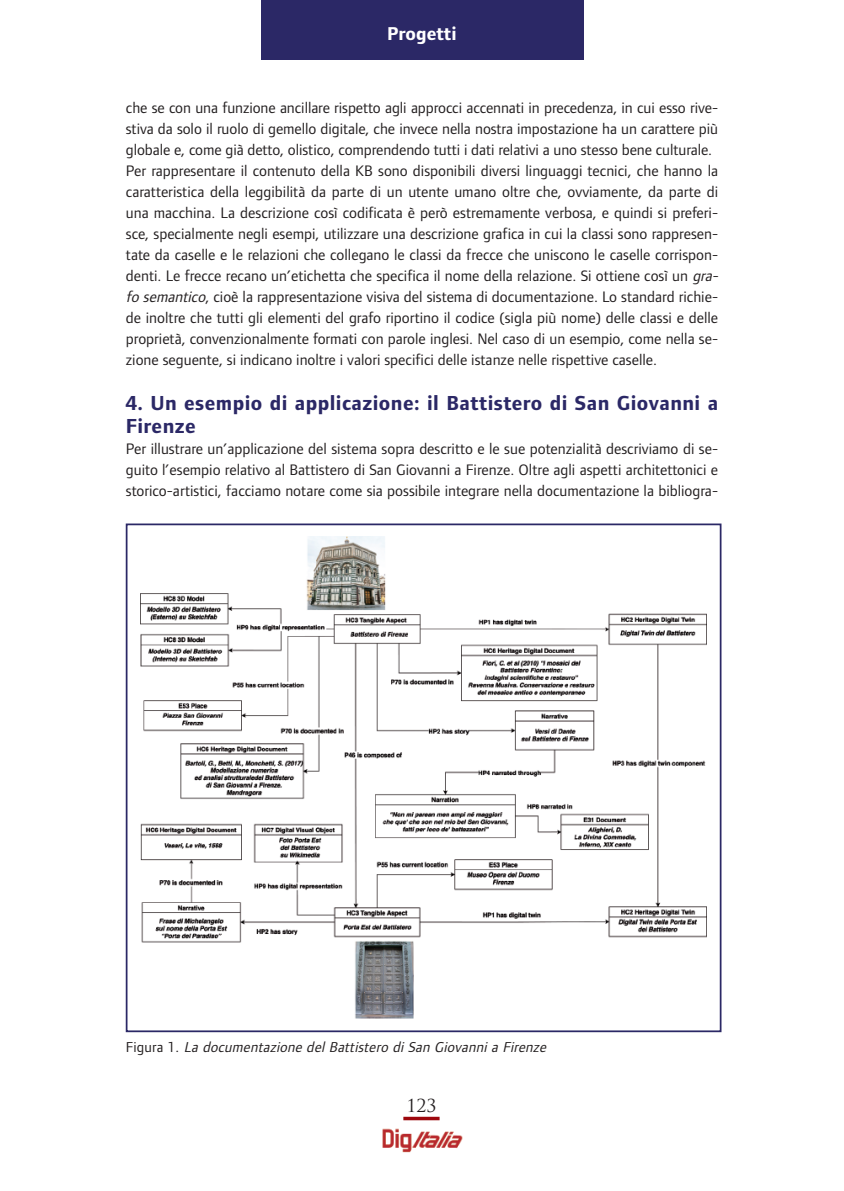
<style>
.page{position:relative;width:844px;height:1191px;background:#fff}
.page>*{position:absolute;margin:0;border:0;box-sizing:border-box;transform-origin:0 0}
.t1{font:700 21px/23.1px "Foundry Form Sans";letter-spacing:.02em;color:#2b2866}
.t2{font:700 19.25px "Foundry Form Sans";color:#fff}
.t3{font:17.5px "Trajan Pro";color:#231f20}
.t4{font:15.75px/21px "Foundry Form Sans";color:#231f20}
.t5{font:italic 14.88px "Foundry Form Sans";color:#231f20}
.s1{font-style:italic}
.s2{font-style:normal}
</style>
<div class="page">
<div style="left:260px;top:0;width:323px;height:60px;background:#2b2866"></div>
<img style="left:382px;top:1128px;width:81px;height:24px">
<svg style="left:403px;top:1116px;width:36px;height:4px"></svg>
<img style="left:141px;top:537px;width:565px;height:482px">
<div style="left:126px;top:523px;width:595px;height:509px;border:2px solid #2b2866"></div>
<p class="t2" style="left:387px;top:26px;width:71px">Progetti</p>
<p class="t4" style="left:126px;top:99px;width:596px">che se con una funzione ancillare rispetto agli approcci accennati in precedenza, in cui esso rive&shy;stiva da solo il ruolo di gemello digitale, che invece nella nostra impostazione ha un carattere più globale e, come già detto, olistico, comprendendo tutti i dati relativi a uno stesso bene culturale.<br>Per rappresentare il contenuto della KB sono disponibili diversi linguaggi tecnici, che hanno la caratteristica della leggibilità da parte di un utente umano oltre che, ovviamente, da parte di una macchina. La descrizione così codificata è però estremamente verbosa, e quindi si preferi&shy;sce, specialmente negli esempi, utilizzare una descrizione grafica in cui la classi sono rappresen&shy;tate da caselle e le relazioni che collegano le classi da frecce che uniscono le caselle corrispon&shy;denti. Le frecce recano un’etichetta che specifica il nome della relazione. Si ottiene così un <span class="s1">gra&shy;fosemantico</span>, cioè la rappresentazione visiva del sistema di documentazione. Lo standard richie&shy;de inoltre che tutti gli elementi del grafo riportino il codice (sigla più nome) delle classi e delle proprietà, convenzionalmente formati con parole inglesi. Nel caso di un esempio, come nella se&shy;zione seguente, si indicano inoltre i valori specifici delle istanze nelle rispettive caselle.</p>
<h1 class="t1" style="left:126px;top:392px;width:593px">4. Un esempio di applicazione: il Battistero di San Giovanni a<br>Firenze</h1>
<p class="t4" style="left:126px;top:439px;width:593px;text-align:justify">Per illustrare un’applicazione del sistema sopra descritto e le sue potenzialità descriviamo di se&shy;guito l’esempio relativo al Battistero di San Giovanni a Firenze. Oltre agli aspetti architettonici e storico-artistici, facciamo notare come sia possibile integrare nella documentazione la bibliogra-</p>
<p class="t5" style="left:126px;top:1041px;width:424px"><span class="s2">F i g u r a 1 .</span> La documentazione del Battistero di San Giovanni a Firenze</p>
<p class="t3" style="left:406px;top:1099px;width:31px">123</p>
</div>
